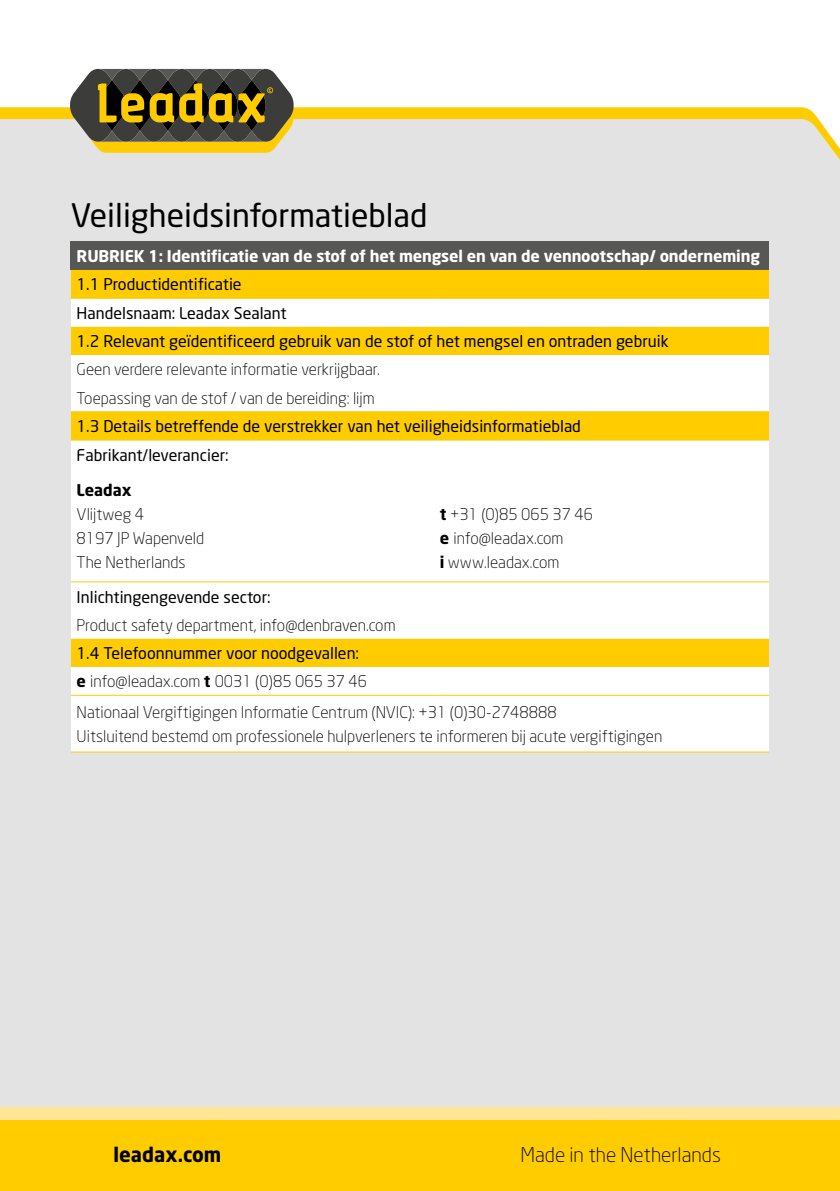
<style>
.page{position:relative;width:840px;height:1191px;background:#fff}
.page>*{position:absolute;margin:0;border:0;box-sizing:border-box;transform-origin:0 0}
.t1{font:32px "Neo Sans";color:#000}
.t2{font:300 20px "Neo Sans";color:#000}
.t3{font:700 20px "Neo Sans";color:#000}
.t4{font:300 16px/24px "Neo Sans";color:#000}
.t5{font:16px/28.4px "Neo Sans";color:#000}
.t6{font:700 16px "Neo Sans";letter-spacing:-.01em;color:#fff}
.t7{font:700 16px "Neo Sans";color:#000}
.s1{font-weight:700}
.s2{font-weight:300}
</style>
<div class="page">
<div style="left:0;top:182px;width:839px;height:925px;background:#e3e3e3"></div>
<div style="left:0;top:1120px;width:839px;height:71px;background:#fc0"></div>
<svg style="left:0;top:107px;width:839px;height:75px;background:#e7e0c4"></svg>
<svg style="left:69px;top:69px;width:226px;height:84px;background:#7b6e36"></svg>
<div style="left:0;top:1107px;width:839px;height:13px;background:#ffe596"></div>
<div style="left:71px;top:242px;width:697px;height:28px;background:#575756"></div>
<div style="left:71px;top:270px;width:697px;height:28px;background:#fc0"></div>
<svg style="left:71px;top:299px;width:697px;height:452px"></svg>
<hr style="left:71px;top:298px;width:363px;height:1px;background:#fc0">
<hr style="left:434px;top:298px;width:334px;height:1px;background:#fc0">
<hr style="left:71px;top:581px;width:363px;height:1px;background:#fc0">
<hr style="left:434px;top:581px;width:334px;height:1px;background:#fc0">
<hr style="left:71px;top:411px;width:363px;height:1px;background:#fc0">
<hr style="left:434px;top:411px;width:334px;height:1px;background:#fc0">
<hr style="left:71px;top:439px;width:363px;height:1px;background:#fc0">
<hr style="left:434px;top:439px;width:334px;height:1px;background:#fc0">
<hr style="left:71px;top:695px;width:363px;height:1px;background:#fc0">
<hr style="left:434px;top:695px;width:334px;height:1px;background:#fc0">
<hr style="left:71px;top:751px;width:363px;height:1px;background:#fc0">
<hr style="left:434px;top:751px;width:334px;height:1px;background:#fc0">
<h1 class="t1" style="left:71px;top:195px;width:358px">Veiligheidsinformatieblad</h1>
<p class="t6" style="left:77px;top:246px;width:684px">RUBRIEK 1: Identificatie van de stof of het mengsel en van de vennootschap/ onderneming</p>
<p class="t5" style="left:77px;top:270px;width:593px">1.1 Productidentificatie<br>Handelsnaam: Leadax Sealant<br>1.2 Relevant geïdentificeerd gebruik van de stof of het mengsel en ontraden gebruik</p>
<p class="t4" style="left:77px;top:355px;width:305px;line-height:28px">Geen verdere relevante informatie verkrijgbaar.<br>Toepassing van de stof / van de bereiding: lijm</p>
<p class="t5" style="left:77px;top:412px;width:505px">1.3 Details betreffende de verstrekker van het veiligheidsinformatieblad<br>Fabrikant/leverancier:</p>
<p class="t7" style="left:77px;top:479px;width:57px">Leadax</p>
<p class="t4" style="left:77px;top:501px;width:129px">Vlijtweg 4<br>8197 JP Wapenveld<br>The Netherlands</p>
<p class="t4" style="left:439px;top:501px;width:155px"><span class="s1">t</span> +31 (0)85 065 37 46 <span class="s1">e</span> info@leadax.com<br><span class="s1">i</span> www.leadax.com</p>
<p class="t5" style="left:77px;top:582px;width:195px">Inlichtingengevende sector:</p>
<p class="t4" style="left:77px;top:612px;width:320px">Product safety department, info@denbraven.com</p>
<p class="t5" style="left:77px;top:638px;width:292px">1.4 Telefoonnummer voor noodgevallen: <span class="s1">e</span> <span class="s2">info@leadax.com</span> <span class="s1">t</span> <span class="s2">0031 (0)85 065 37 46</span></p>
<p class="t4" style="left:77px;top:700px;width:587px">Nationaal Vergiftigingen Informatie Centrum (NVIC): +31 (0)30-2748888<br>Uitsluitend bestemd om professionele hulpverleners te informeren bij acute vergiftigingen</p>
<p class="t3" style="left:113px;top:1141px;width:109px">leadax.com</p>
<p class="t2" style="left:520px;top:1142px;width:202px">Made in the Netherlands</p>
</div>
